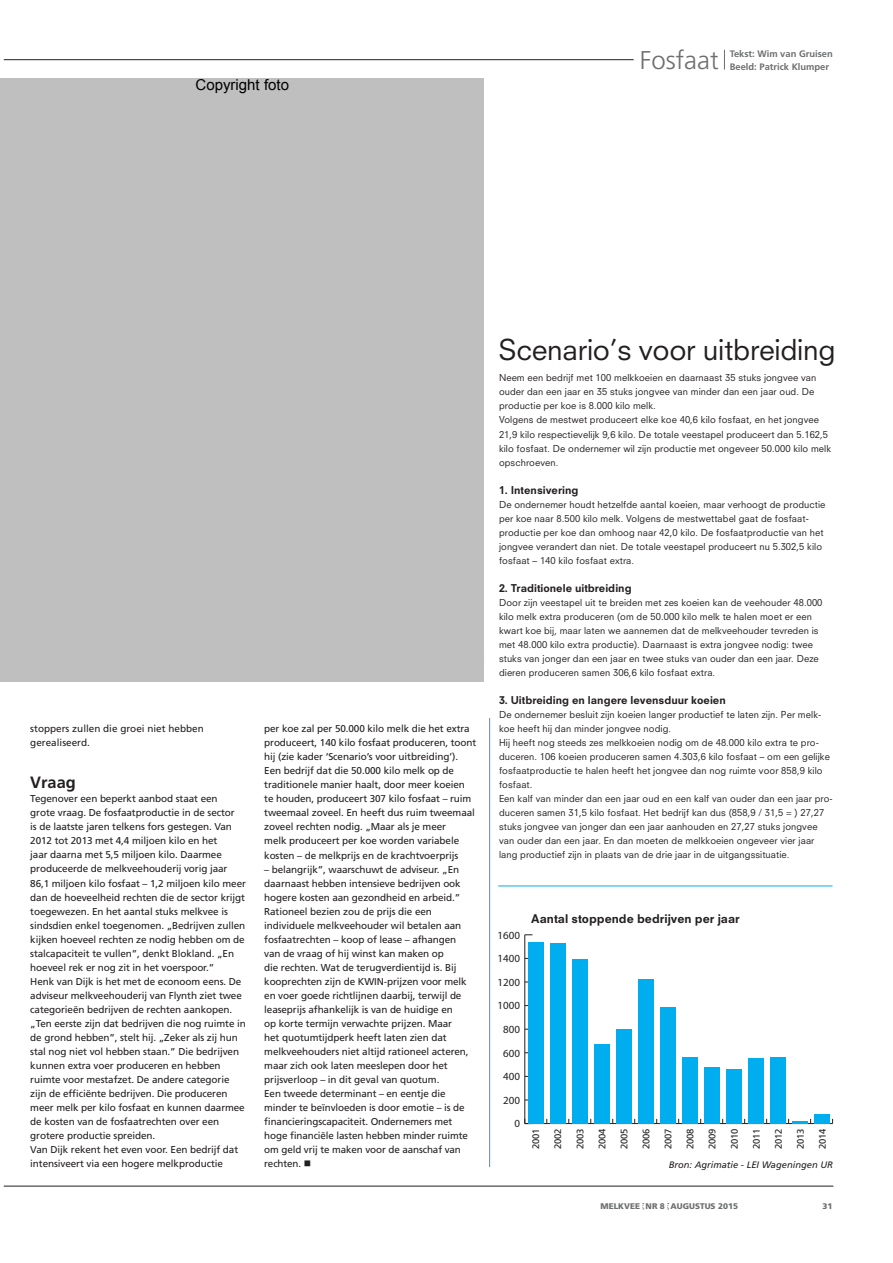
<style>
.page{position:relative;width:893px;height:1263px;background:#fff}
.page>*{position:absolute;margin:0;border:0;box-sizing:border-box;transform-origin:0 0}
.t1{font:28.05px "Neuzeit SLT Std";letter-spacing:-.01em;color:#231f20}
.t2{font:300 25.65px "Frutiger LT Std";color:#6d6e70}
.t3{font:700 16.35px "Frutiger LT Std";color:#231f20}
.t4{font:15px "Arial";color:#000}
.t5{font:800 11.7px "Neuzeit SLT Std";color:#231f20}
.t6{font:10.95px "Myriad Pro";color:#231f20}
.t7{font:800 10.5px "Neuzeit SLT Std";color:#231f20}
.t8{font:9.9px/14.1px "Frutiger LT Std";letter-spacing:-.01em;color:#231f20}
.t9{font:9.45px "Frutiger LT Std";color:#231f20}
.t10{font:9.3px/14.1px "Neuzeit SLT Std";letter-spacing:.01em;color:#231f20}
.t11{font:700 9.3px/12.6px "Frutiger LT Std";color:#6d6e70}
.t12{font:italic 9.3px "Frutiger LT Std";color:#231f20}
.t13{font:900 8.25px "Frutiger LT Std";color:#6d6e70}
</style>
<div class="page">
<hr style="left:4px;top:59px;width:630px;height:1px;background:#231f20">
<svg style="left:724px;top:50px;width:1px;height:20px"></svg>
<hr style="left:4px;top:1186px;width:829px;height:1px;background:#231f20">
<hr style="left:498px;top:886px;width:334px;height:1px;background:#00aeef">
<hr style="left:489px;top:718px;width:1px;height:449px;background:#00aeef">
<hr style="left:525px;top:1123px;width:307px;height:1px;background:#231f20">
<hr style="left:524px;top:935px;width:1px;height:189px;background:#231f20">
<div style="left:528px;top:942px;width:16px;height:182px;background:#00aeef"></div>
<div style="left:550px;top:943px;width:16px;height:181px;background:#00aeef"></div>
<div style="left:572px;top:959px;width:16px;height:165px;background:#00aeef"></div>
<div style="left:594px;top:1044px;width:16px;height:80px;background:#00aeef"></div>
<div style="left:616px;top:1029px;width:16px;height:95px;background:#00aeef"></div>
<div style="left:638px;top:979px;width:16px;height:145px;background:#00aeef"></div>
<div style="left:660px;top:1007px;width:15px;height:117px;background:#00aeef"></div>
<div style="left:682px;top:1057px;width:15px;height:67px;background:#00aeef"></div>
<div style="left:704px;top:1067px;width:15px;height:57px;background:#00aeef"></div>
<div style="left:726px;top:1069px;width:15px;height:55px;background:#00aeef"></div>
<div style="left:748px;top:1058px;width:15px;height:66px;background:#00aeef"></div>
<div style="left:770px;top:1057px;width:15px;height:67px;background:#00aeef"></div>
<svg style="left:788px;top:1119px;width:23px;height:5px"></svg>
<div style="left:814px;top:1114px;width:15px;height:10px;background:#00aeef"></div>
<div style="left:1px;top:78px;width:483px;height:603px;background:#bfbfbf"></div>
<h3 class="t4" style="left:196px;top:75px;width:95px">Copyright foto</h3>
<h2 class="t2" style="left:640px;top:49px;width:80px">Fosfaat</h2>
<p class="t11" style="left:730px;top:48px;width:104px">Tekst: Wim van Gruisen<br>Beeld: Patrick Klumper</p>
<p class="t8" style="left:30px;top:722px;width:175px">stoppers zullen die groei niet hebben gerealiseerd.</p>
<h3 class="t3" style="left:30px;top:776px;width:47px">Vraag</h3>
<p class="t8" style="left:30px;top:792px;width:217px">Tegenover een beperkt aanbod staat een<br>grote vraag. De fosfaatproductie in de sector<br>is de laatste jaren telkens fors gestegen. Van 2012 tot 2013 met 4,4 miljoen kilo en het<br>jaar daarna met 5,5 miljoen kilo. Daarmee produceerde de melkveehouderij vorig jaar 86,1 miljoen kilo fosfaat – 1,2 miljoen kilo meer dan de hoeveelheid rechten die de sector krijgt toegewezen. En het aantal stuks melkvee is sindsdien enkel toegenomen. „Bedrijven zullen kijken hoeveel rechten ze nodig hebben om de stalcapaciteit te vullen”, denkt Blokland. „En hoeveel rek er nog zit in het voerspoor.”<br>Henk van Dijk is het met de econoom eens. De adviseur melkveehouderij van Flynth ziet twee categorieën bedrijven de rechten aankopen. „Ten eerste zijn dat bedrijven die nog ruimte in de grond hebben”, stelt hij. „Zeker als zij hun stal nog niet vol hebben staan.” Die bedrijven kunnen extra voer produceren en hebben ruimte voor mestafzet. De andere categorie zijn de efficiënte bedrijven. Die produceren meer melk per kilo fosfaat en kunnen daarmee de kosten van de fosfaatrechten over een grotere productie spreiden.<br>Van Dijk rekent het even voor. Een bedrijf dat intensiveert via een hogere melkproductie</p>
<p class="t8" style="left:264px;top:722px;width:214px">per koe zal per 50.000 kilo melk die het extra produceert, 140 kilo fosfaat produceren, toont hij (zie kader ‘Scenario’s voor uitbreiding’).<br>Een bedrijf dat die 50.000 kilo melk op de traditionele manier haalt, door meer koeien te houden, produceert 307 kilo fosfaat – ruim tweemaal zoveel. En heeft dus ruim tweemaal zoveel rechten nodig. „Maar als je meer<br>melk produceert per koe worden variabele kosten – de melkprijs en de krachtvoerprijs</p>
<p class="t8" style="left:264px;top:862px;width:206px">– belangrijk”, waarschuwt de adviseur. „En daarnaast hebben intensieve bedrijven ook hogere kosten aan gezondheid en arbeid.” Rationeel bezien zou de prijs die een individuele melkveehouder wil betalen aan fosfaatrechten – koop of lease – afhangen van de vraag of hij winst kan maken op<br>die rechten. Wat de terugverdientijd is. Bij kooprechten zijn de KWIN-prijzen voor melk en voer goede richtlijnen daarbij, terwijl de leaseprijs afhankelijk is van de huidige en<br>op korte termijn verwachte prijzen. Maar het quotumtijdperk heeft laten zien dat melkveehouders niet altijd rationeel acteren, maar zich ook laten meeslepen door het prijsverloop – in dit geval van quotum.<br>Een tweede determinant – en eentje die minder te beïnvloeden is door emotie – is de financieringscapaciteit. Ondernemers met hoge financiële lasten hebben minder ruimte om geld vrij te maken voor de aanschaf van rechten.</p>
<h1 class="t1" style="left:498px;top:339px;width:339px">Scenario’s voor uitbreiding</h1>
<p class="t10" style="left:499px;top:372px;width:334px">Neem een bedrijf met 100 melkkoeien en daarnaast 35 stuks jongvee van ouder dan een jaar en 35 stuks jongvee van minder dan een jaar oud. De productie per koe is 8.000 kilo melk.<br>Volgens de mestwet produceert elke koe 40,6 kilo fosfaat, en het jongvee 21,9 kilo respectievelijk 9,6 kilo. De totale veestapel produceert dan 5.162,5 kilo fosfaat. De ondernemer wil zijn productie met ongeveer 50.000 kilo melk opschroeven.</p>
<p class="t7" style="left:499px;top:485px;width:81px">1. Intensivering</p>
<p class="t10" style="left:499px;top:498px;width:328px">De ondernemer houdt hetzelfde aantal koeien, maar verhoogt de productie per koe naar 8.500 kilo melk. Volgens de mestwettabel gaat de fosfaat&shy;productie per koe dan omhoog naar 42,0 kilo. De fosfaatproductie van het jongvee verandert dan niet. De totale veestapel produceert nu 5.302,5 kilo fosfaat – 140 kilo fosfaat extra.</p>
<p class="t7" style="left:499px;top:584px;width:134px">2. Traditionele uitbreiding</p>
<p class="t10" style="left:499px;top:596px;width:325px">Door zijn veestapel uit te breiden met zes koeien kan de veehouder 48.000 kilo melk extra produceren (om de 50.000 kilo melk te halen moet er een kwart koe bij, maar laten we aannemen dat de melkveehouder tevreden is met 48.000 kilo extra productie). Daarnaast is extra jongvee nodig: twee stuks van jonger dan een jaar en twee stuks van ouder dan een jaar. Deze dieren produceren samen 306,6 kilo fosfaat extra.</p>
<p class="t7" style="left:499px;top:696px;width:228px">3. Uitbreiding en langere levensduur koeien</p>
<p class="t10" style="left:499px;top:708px;width:335px">De ondernemer besluit zijn koeien langer productief te laten zijn. Per melk&shy;koe heeft hij dan minder jongvee nodig.<br>Hij heeft nog steeds zes melkkoeien nodig om de 48.000 kilo extra te pro&shy;duceren. 106 koeien produceren samen 4.303,6 kilo fosfaat – om een gelijke fosfaatproductie te halen heeft het jongvee dan nog ruimte voor 858,9 kilo fosfaat.<br>Een kalf van minder dan een jaar oud en een kalf van ouder dan een jaar pro&shy;duceren samen 31,5 kilo fosfaat. Het bedrijf kan dus (858,9 / 31,5 = ) 27,27 stuks jongvee van jonger dan een jaar aanhouden en 27,27 stuks jongvee van ouder dan een jaar. En dan moeten de melkkoeien ongeveer vier jaar lang productief zijn in plaats van de drie jaar in de uitgangssituatie.</p>
<p class="t6" style="left:497px;top:928px;width:24px">1600</p>
<p class="t6" style="left:497px;top:952px;width:24px">1400</p>
<p class="t6" style="left:497px;top:976px;width:24px">1200</p>
<p class="t6" style="left:497px;top:999px;width:24px">1000</p>
<p class="t6" style="left:503px;top:1023px;width:18px">800</p>
<p class="t6" style="left:503px;top:1046px;width:18px">600</p>
<p class="t6" style="left:503px;top:1070px;width:18px">400</p>
<p class="t6" style="left:503px;top:1094px;width:18px">200</p>
<p class="t6" style="left:514px;top:1117px;width:7px">0</p>
<p class="t5" style="left:531px;top:914px;width:210px">Aantal stoppende bedrijven per jaar</p>
<p class="t9" style="left:532px;top:1149px;width:23px;rotate:-90deg">2001</p>
<p class="t9" style="left:554px;top:1149px;width:23px;rotate:-90deg">2002</p>
<p class="t9" style="left:576px;top:1149px;width:23px;rotate:-90deg">2003</p>
<p class="t9" style="left:598px;top:1149px;width:23px;rotate:-90deg">2004</p>
<p class="t9" style="left:620px;top:1149px;width:23px;rotate:-90deg">2005</p>
<p class="t9" style="left:642px;top:1149px;width:23px;rotate:-90deg">2006</p>
<p class="t9" style="left:664px;top:1149px;width:23px;rotate:-90deg">2007</p>
<p class="t9" style="left:686px;top:1149px;width:23px;rotate:-90deg">2008</p>
<p class="t9" style="left:708px;top:1149px;width:23px;rotate:-90deg">2009</p>
<p class="t9" style="left:730px;top:1149px;width:23px;rotate:-90deg">2010</p>
<p class="t9" style="left:752px;top:1149px;width:23px;rotate:-90deg">2011</p>
<p class="t9" style="left:774px;top:1149px;width:23px;rotate:-90deg">2012</p>
<p class="t9" style="left:796px;top:1149px;width:23px;rotate:-90deg">2013</p>
<p class="t9" style="left:818px;top:1149px;width:23px;rotate:-90deg">2014</p>
<p class="t12" style="left:669px;top:1160px;width:166px">Bron: Agrimatie - LEI Wageningen UR</p>
<p class="t13" style="left:600px;top:1203px;width:139px">MELKVEE NR 8 AUGUSTUS 2015</p>
<p class="t13" style="left:822px;top:1203px;width:12px">31</p>
</div>
